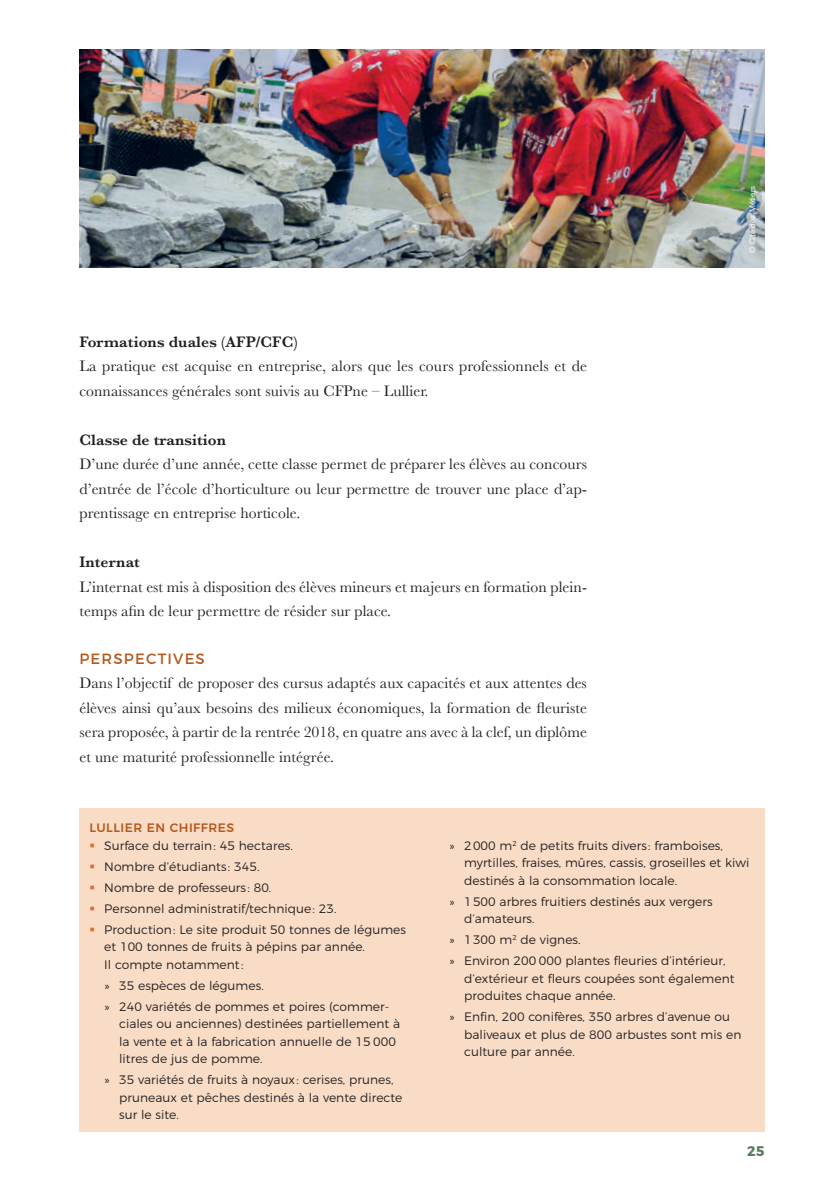
<style>
.page{position:relative;width:824px;height:1191px;background:#fff}
.page>*{position:absolute;margin:0;border:0;box-sizing:border-box;transform-origin:0 0}
.t1{font:15.75px/24.5px "Baskerville";letter-spacing:.005em;color:#231f20}
.t2{font:600 15.75px "Baskerville";letter-spacing:.005em;color:#231f20}
.t3{font:14.88px "Montserrat";letter-spacing:.08em;color:#b7581c}
.t4{font:700 14px "Montserrat";color:#5a7d5a}
.t5{font:300 12.25px/17.5px "Montserrat";letter-spacing:.005em;color:#231f20}
.t6{font:500 12.25px "Montserrat";letter-spacing:.04em;color:#b7581c}
.t7{font:7.88px "Helvetica Neue LT Std";letter-spacing:.01em;color:#fff}
.s1{color:#de6b27}
</style>
<div class="page">
<div style="left:79px;top:808px;width:685px;height:323px;background:#f8dcc6"></div>
<img style="left:79px;top:50px;width:685px;height:218px">
<p class="t2" style="left:79px;top:330px;width:220px">Formations duales (AFP/CFC)</p>
<p class="t1" style="left:79px;top:354px;width:509px">La pratique est acquise en entreprise, alors que les cours professionnels et de connaissances générales sont suivis au CFPne – Lullier.</p>
<p class="t2" style="left:79px;top:428px;width:148px">Classe de transition</p>
<p class="t1" style="left:79px;top:452px;width:509px;text-align:justify">D’une durée d’une année, cette classe permet de préparer les élèves au concours d’entrée de l’école d’horticulture ou leur permettre de trouver une place d’ap&shy;prentissage en entreprise horticole.</p>
<p class="t2" style="left:79px;top:551px;width:62px">Internat</p>
<p class="t1" style="left:79px;top:575px;width:509px">L’internat est mis à disposition des élèves mineurs et majeurs en formation plein&shy;temps afin de leur permettre de résider sur place.</p>
<p class="t3" style="left:79px;top:646px;width:127px">PERSPECTIVES</p>
<p class="t1" style="left:79px;top:671px;width:509px;text-align:justify">Dans l’objectif de proposer des cursus adaptés aux capacités et aux attentes des élèves ainsi qu’aux besoins des milieux économiques, la formation de fleuriste sera proposée, à partir de la rentrée 2018, en quatre ans avec à la clef, un diplôme et une maturité professionnelle intégrée.</p>
<p class="t7" style="left:747px;top:253px;width:69px;rotate:-90deg">© Cité des Métiers</p>
<p class="t6" style="left:89px;top:818px;width:146px">LULLIER EN CHIFFRES</p>
<p class="t5" style="left:89px;top:835px;width:205px"><span class="s1">▪</span> Surface du terrain : 45 hectares.</p>
<p class="t5" style="left:89px;top:856px;width:172px"><span class="s1">▪</span> Nombre d’étudiants : 345.</p>
<p class="t5" style="left:89px;top:877px;width:183px"><span class="s1">▪</span> Nombre de professeurs : 80.</p>
<p class="t5" style="left:89px;top:898px;width:249px"><span class="s1">▪</span> Personnel administratif/technique : 23.</p>
<p class="t5" style="left:104px;top:919px;width:303px;text-indent:-15px"><span class="s1">▪</span> Production : Le site produit 50 tonnes de légumes et 100 tonnes de fruits à pépins par année.<br>Il compte notamment :</p>
<p class="t5" style="left:104px;top:973px;width:286px;line-height:21px">» 35 espèces de légumes.<br>» 240 variétés de pommes et poires (commer-</p>
<p class="t5" style="left:119px;top:1014px;width:282px">ciales ou anciennes) destinées partiellement à la vente et à la fabrication annuelle de 15 000 litres de jus de pomme.</p>
<p class="t5" style="left:119px;top:1070px;width:285px;text-indent:-15px">» 35 variétés de fruits à noyaux : cerises, prunes, pruneaux et pêches destinés à la vente directe sur le site.</p>
<p class="t5" style="left:464px;top:835px;width:287px;text-indent:-15px">» 2 000 m<sup>2</sup> de petits fruits divers : framboises, myrtilles, fraises, mûres, cassis, groseilles et kiwi destinés à la consommation locale.</p>
<p class="t5" style="left:464px;top:891px;width:250px;text-indent:-15px">» 1 500 arbres fruitiers destinés aux vergers d’amateurs.</p>
<p class="t5" style="left:449px;top:928px;width:278px;line-height:21px">» 1 300 m<sup>2</sup> de vignes.<br>» Environ 200 000 plantes fleuries d’intérieur,</p>
<p class="t5" style="left:464px;top:968px;width:272px">d’extérieur et fleurs coupées sont également produites chaque année.</p>
<p class="t5" style="left:464px;top:1007px;width:279px;text-indent:-15px">» Enfin, 200 conifères, 350 arbres d’avenue ou baliveaux et plus de 800 arbustes sont mis en culture par année.</p>
<p class="t4" style="left:747px;top:1139px;width:19px">25</p>
</div>
